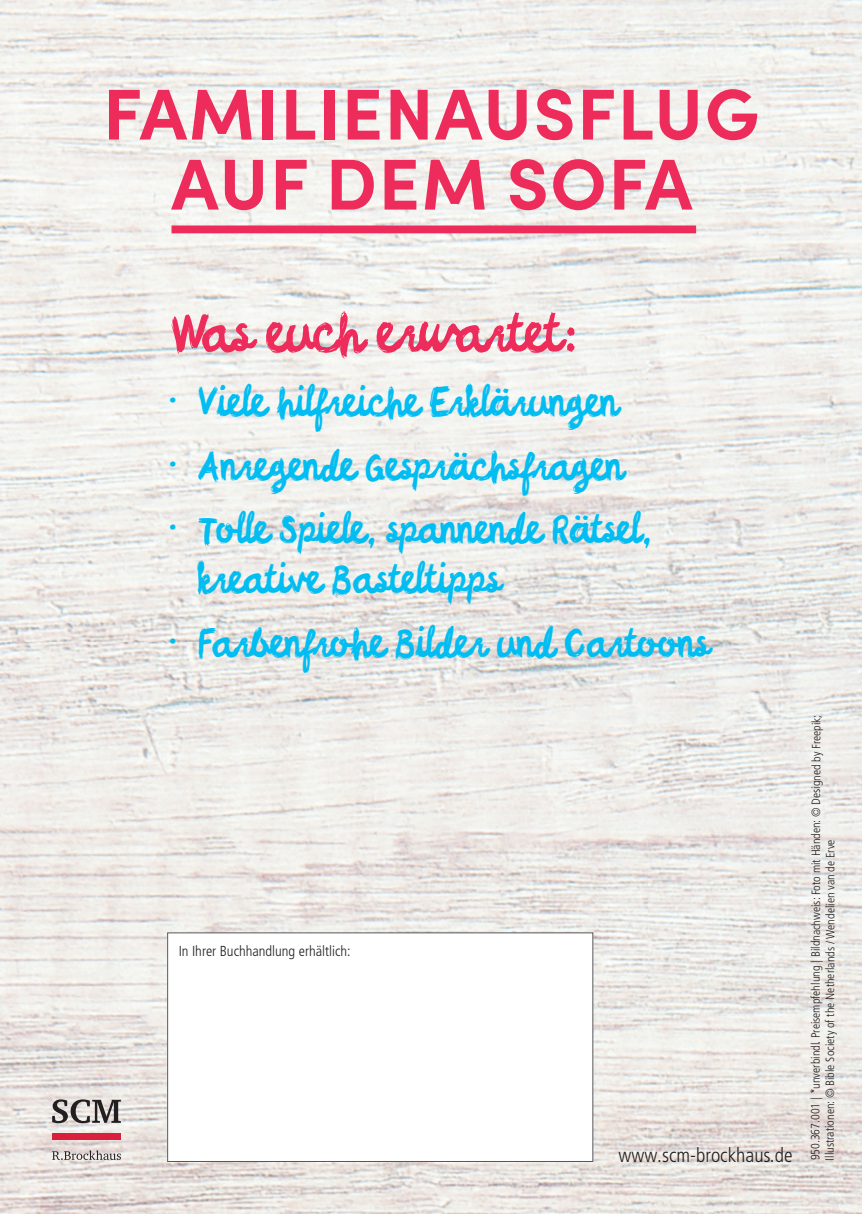
<style>
.page{position:relative;width:862px;height:1214px;background:#fff}
.page>*{position:absolute;margin:0;border:0;box-sizing:border-box;transform-origin:0 0}
.t1{font:700 72.2px/70px "Sofia Pro";letter-spacing:.02em;color:#ee2c5b;text-align:center}
.t2{font:60.6px "Linger On";letter-spacing:.02em;color:#ee2c5b}
.t3{font:44.8px/50px "Linger On";letter-spacing:.02em;color:#01bdf2}
.t4{font:300 condensed 20px "Frutiger LT Pro";color:#231f20}
.t5{font:300 condensed 14.4px "Frutiger LT Pro";color:#231f20}
.t6{font:300 condensed 12px/14.2px "Frutiger LT Pro";letter-spacing:-.005em;color:#231f20}
</style>
<div class="page">
<img style="left:0;top:0;width:646px;height:1213px">
<img style="left:646px;top:0;width:216px;height:1213px">
<div style="left:52px;top:1133px;width:69px;height:7px;background:#da1f3d"></div>
<svg style="left:52px;top:1099px;width:69px;height:24px;background:#95908e"></svg>
<svg style="left:52px;top:1150px;width:69px;height:9px"></svg>
<div style="left:171px;top:225px;width:525px;height:8px;background:#ee2c5b"></div>
<div style="left:168px;top:932px;width:425px;height:229px;background:#fff"></div>
<div style="left:167px;top:932px;width:426px;height:229px;border:1px solid #57585a"></div>
<h1 class="t1" style="left:103px;top:73px;width:657px">FAMILIENAUSFLUG<br>AUF DEM SOFA</h1>
<h2 class="t2" style="left:170px;top:295px;width:408px">Was euch erwartet:</h2>
<h3 class="t3" style="left:170px;top:378px;width:448px">• Viele hilfreiche Erklärungen</h3>
<h3 class="t3" style="left:170px;top:442px;width:453px">• Anregende Gesprächsfragen</h3>
<h3 class="t3" style="left:199px;top:505px;width:453px;text-indent:-29px">• Tolle Spiele, spannende Rätsel, kreative Basteltipps</h3>
<h3 class="t3" style="left:170px;top:619px;width:539px">• Farbenfrohe Bilder und Cartoons</h3>
<p class="t5" style="left:179px;top:943px;width:173px">In Ihrer Buchhandlung erhältlich:</p>
<h3 class="t4" style="left:618px;top:1143px;width:176px">www.scm -brockhaus.de</h3>
<p class="t6" style="left:809px;top:1160px;width:447px;rotate:-90deg">950.367.001 | *unverbindl. Preisempfehlung | Bildnachweis: Foto mit Händen: © Designed by Freepik;<br>Illustrationen: © Bible Society of the Netherlands / Wendelien van de Erve</p>
</div>
